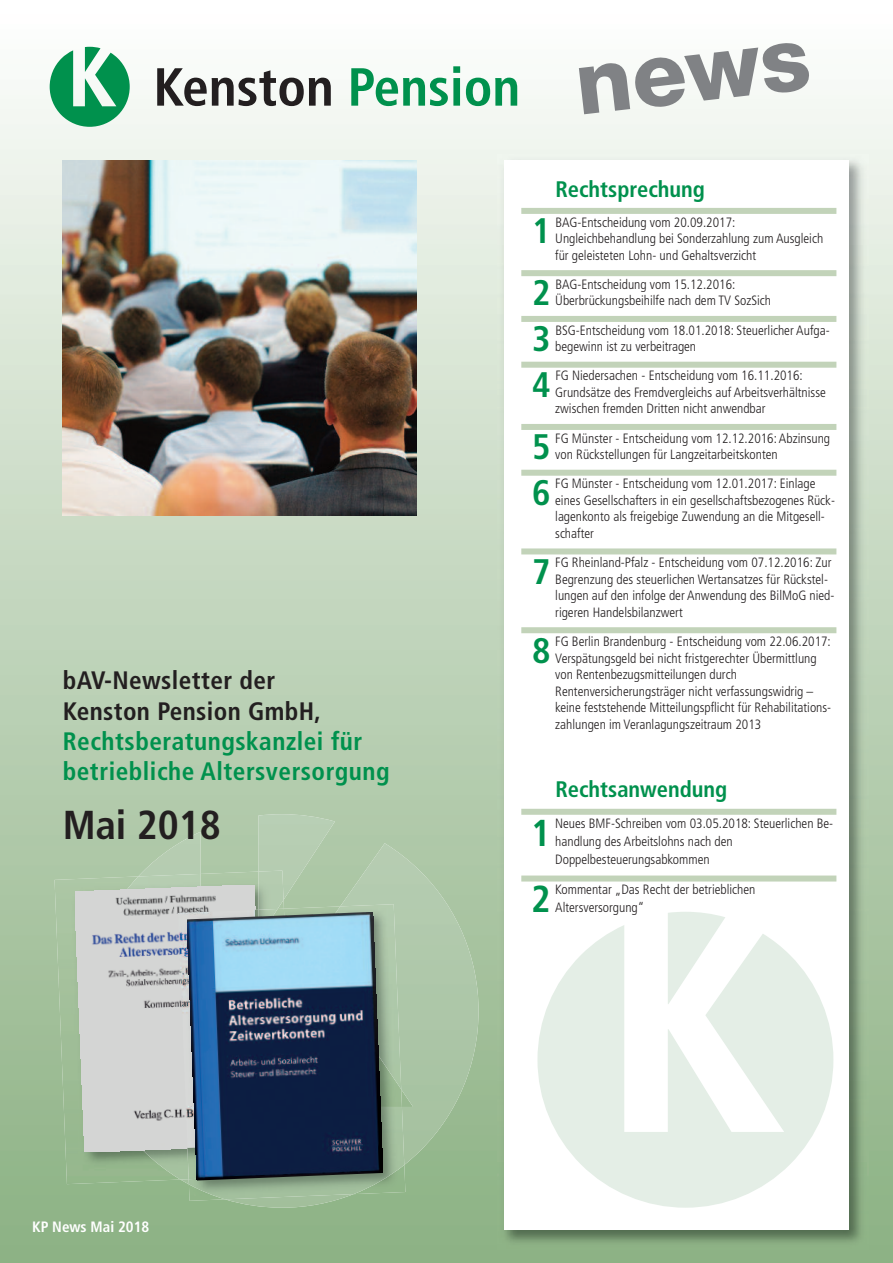
<style>
.page{position:relative;width:893px;height:1263px;background:#fff}
.page>*{position:absolute;margin:0;border:0;box-sizing:border-box;transform-origin:0 0}
.t1{font:800 89.55px "Helvetica Neue";color:#808285}
.t2{font:700 condensed 53.55px "Frutiger";color:#231f20}
.t3{font:700 condensed 40.35px "Frutiger";color:#231f20}
.t4{font:700 condensed 37.5px "Frutiger";color:#00914d}
.t5{font:700 condensed 35.55px "Frutiger";color:#00914d}
.t6{font:700 condensed 25.2px/30.3px "Frutiger";letter-spacing:.02em;color:#00914d}
.t7{font:700 condensed 25.2px/30.3px "Frutiger";letter-spacing:.015em;color:#231f20}
.t8{font:700 condensed 22.5px "Frutiger";color:#00914d}
.t9{font:700 condensed 15px "Frutiger";color:#fff}
.t10{font:300 condensed 13.5px/16.5px "Frutiger";color:#231f20}
.s1{color:#00914d}
</style>
<div class="page">
<img style="left:0;top:46px;width:893px;height:1217px">
<img style="left:498px;top:154px;width:370px;height:1095px">
<div style="left:504px;top:161px;width:345px;height:1069px;background:#fff"></div>
<img style="left:258px;top:814px;width:77px;height:86px">
<img style="left:385px;top:843px;width:94px;height:322px">
<img style="left:225px;top:1199px;width:129px;height:9px">
<svg style="left:180px;top:1179px;width:9px;height:5px"></svg>
<img style="left:138px;top:832px;width:62px;height:42px">
<svg style="left:50px;top:47px;width:80px;height:80px"></svg>
<img style="left:62px;top:161px;width:354px;height:354px">
<img style="left:55px;top:876px;width:125px;height:308px">
<img style="left:258px;top:870px;width:26px;height:39px">
<img style="left:85px;top:874px;width:179px;height:305px">
<img style="left:75px;top:885px;width:189px;height:267px">
<img style="left:404px;top:1165px;width:1px;height:29px">
<img style="left:189px;top:1199px;width:36px;height:2px">
<img style="left:308px;top:904px;width:93px;height:114px">
<img style="left:189px;top:1018px;width:215px;height:181px">
<img style="left:258px;top:909px;width:20px;height:3px">
<img style="left:178px;top:910px;width:86px;height:238px">
<img style="left:187px;top:912px;width:196px;height:268px">
<svg style="left:668px;top:912px;width:57px;height:13px"></svg>
<svg style="left:537px;top:925px;width:296px;height:283px;fill:#e4eee6"></svg>
<div style="left:521px;top:208px;width:315px;height:6px;background:#c2d3b9"></div>
<div style="left:521px;top:270px;width:315px;height:6px;background:#c2d3b9"></div>
<div style="left:521px;top:316px;width:315px;height:6px;background:#c2d3b9"></div>
<div style="left:521px;top:362px;width:315px;height:6px;background:#c2d3b9"></div>
<div style="left:521px;top:424px;width:315px;height:6px;background:#c2d3b9"></div>
<div style="left:521px;top:470px;width:315px;height:6px;background:#c2d3b9"></div>
<div style="left:521px;top:548px;width:315px;height:6px;background:#c2d3b9"></div>
<div style="left:521px;top:627px;width:315px;height:6px;background:#c2d3b9"></div>
<div style="left:521px;top:809px;width:315px;height:6px;background:#c2d3b9"></div>
<div style="left:521px;top:875px;width:315px;height:6px;background:#c2d3b9"></div>
<h2 class="t2" style="left:153px;top:65px;width:368px">Kenston <span class="s1">Pension</span></h2>
<h1 class="t1" style="left:571px;top:52px;width:237px;rotate:-7deg">news</h1>
<h3 class="t7" style="left:63px;top:667px;width:260px">bAV-Newsletter der<br>Kenston Pension GmbH,</h3>
<h3 class="t6" style="left:63px;top:728px;width:328px">Rechtsberatungskanzlei für betriebliche Altersversorgung</h3>
<h3 class="t3" style="left:63px;top:809px;width:160px">Mai 2018</h3>
<h3 class="t8" style="left:555px;top:180px;width:151px">Rechtsprechung</h3>
<h3 class="t5" style="left:532px;top:216px;width:20px">1</h3>
<p class="t10" style="left:555px;top:215px;width:269px">BAG-Entscheidung vom 20.09.2017:<br>Ungleichbehandlung bei Sonderzahlung zum Ausgleich für geleisteten Lohn- und Gehaltsverzicht</p>
<h3 class="t5" style="left:532px;top:279px;width:20px">2</h3>
<p class="t10" style="left:555px;top:277px;width:217px">BAG-Entscheidung vom 15.12.2016:<br>Überbrückungsbeihilfe nach dem TV SozSich</p>
<h3 class="t5" style="left:532px;top:324px;width:20px">3</h3>
<p class="t10" style="left:555px;top:323px;width:276px">BSG-Entscheidung vom 18.01.2018: Steuerlicher Aufga&shy;begewinn ist zu verbeitragen</p>
<h3 class="t5" style="left:532px;top:370px;width:20px">4</h3>
<p class="t10" style="left:555px;top:369px;width:272px">FG Niedersachen - Entscheidung vom 16.11.2016:<br>Grundsätze des Fremdvergleichs auf Arbeitsverhältnisse zwischen fremden Dritten nicht anwendbar</p>
<h3 class="t5" style="left:532px;top:432px;width:20px">5</h3>
<p class="t10" style="left:555px;top:431px;width:276px">FG Münster - Entscheidung vom 12.12.2016: Abzinsung von Rückstellungen für Langzeitarbeitskonten</p>
<h3 class="t5" style="left:532px;top:478px;width:20px">6</h3>
<p class="t10" style="left:555px;top:477px;width:281px">FG Münster - Entscheidung vom 12.01.2017: Einlage eines Gesellschafters in ein gesellschaftsbezogenes Rück&shy;lagenkonto als freigebige Zuwendung an die Mitgesell&shy;schafter</p>
<h3 class="t5" style="left:532px;top:557px;width:20px">7</h3>
<p class="t10" style="left:555px;top:555px;width:281px">FG Rheinland-Pfalz - Entscheidung vom 07.12.2016: Zur Begrenzung des steuerlichen Wertansatzes für Rückstel&shy;lungen auf den infolge der Anwendung des BilMoG nied&shy;rigeren Handelsbilanzwert</p>
<h3 class="t5" style="left:532px;top:636px;width:20px">8</h3>
<p class="t10" style="left:555px;top:634px;width:277px">FG Berlin Brandenburg - Entscheidung vom 22.06.2017:<br>Verspätungsgeld bei nicht fristgerechter Übermittlung von Rentenbezugsmitteilungen durch Rentenversicherungsträger nicht verfassungswidrig – keine feststehende Mitteilungspflicht für Rehabilitations&shy;zahlungen im Veranlagungszeitraum 2013</p>
<h3 class="t8" style="left:555px;top:780px;width:173px">Rechtsanwendung</h3>
<h3 class="t4" style="left:531px;top:817px;width:21px">1</h3>
<p class="t10" style="left:555px;top:815px;width:280px;line-height:18px">Neues BMF-Schreiben vom 03.05.2018: Steuerlichen Be&shy;handlung des Arbeitslohns nach den<br>Doppelbesteuerungsabkommen</p>
<h3 class="t4" style="left:531px;top:884px;width:21px">2</h3>
<p class="t10" style="left:555px;top:882px;width:202px;line-height:18px">Kommentar „Das Recht der betrieblichen<br>Altersversorgung“</p>
<p class="t9" style="left:32px;top:1221px;width:119px">KP News Mai 2018</p>
</div>
